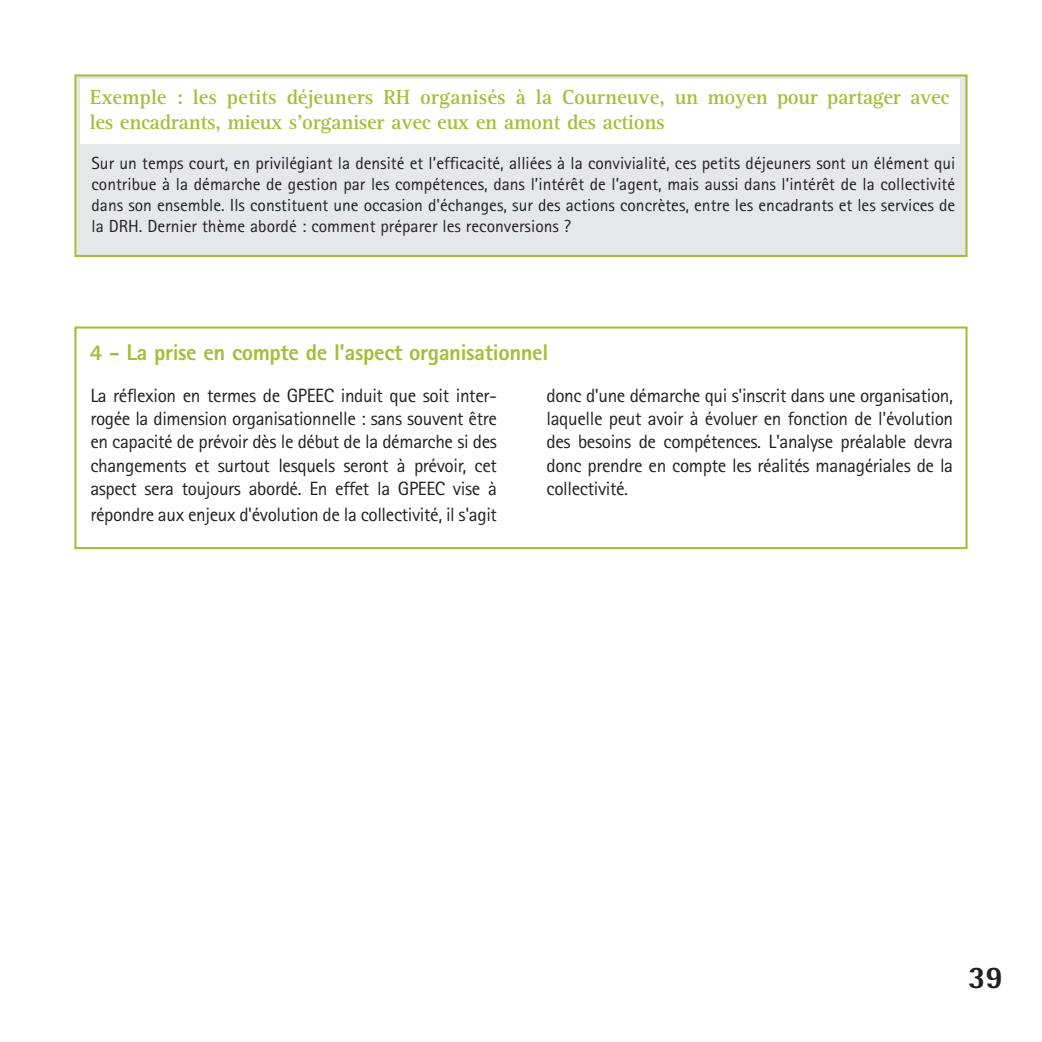
<style>
.page{position:relative;width:1042px;height:1042px;background:#fff}
.page>*{position:absolute;margin:0;border:0;box-sizing:border-box;transform-origin:0 0}
.t1{font:800 31.5px "Rotis Semi Sans";color:#231f20}
.t2{font:800 22.75px "Rotis Sans Serif";letter-spacing:-.015em;color:#a7bd39}
.t3{font:700 21px/25.2px "Rotis Serif";letter-spacing:-.015em;color:#a7bd39}
.t4{font:19.25px/23.1px "Rotis Sans Serif";letter-spacing:-.02em;color:#231f20;text-align:justify}
.t5{font:17.5px/21px "Rotis Sans Serif";color:#231f20;text-align:justify}
</style>
<div class="page">
<div style="left:74px;top:326px;width:893px;height:223px;border:2px solid #a7bd39"></div>
<div style="left:77px;top:77px;width:888px;height:178px;background:#e6e7e9"></div>
<div style="left:74px;top:74px;width:893px;height:183px;border:2px solid #a7bd39"></div>
<div style="left:80px;top:79px;width:879px;height:65px;background:#fff"></div>
<p class="t3" style="left:90px;top:87px;width:861px">Exemple : les petits déjeuners RH organisés à la Courneuve, un moyen pour partager avec les encadrants, mieux s’organiser avec eux en amont des actions</p>
<p class="t5" style="left:91px;top:154px;width:865px">Sur un temps court, en privilégiant la densité et l’efficacité, alliées à la convivialité, ces petits déjeuners sont un élément qui contribue à la démarche de gestion par les compétences, dans l’intérêt de l’agent, mais aussi dans l’intérêt de la collectivité dans son ensemble. Ils constituent une occasion d'échanges, sur des actions concrètes, entre les encadrants et les services de la DRH. Dernier thème abordé : comment préparer les reconversions ?</p>
<p class="t2" style="left:90px;top:344px;width:460px">4 - La prise en compte de l'aspect organisationnel</p>
<p class="t4" style="left:90px;top:386px;width:408px">La réflexion en termes de GPEEC induit que soit inter&shy;rogée la dimension organisationnelle : sans souvent être en capacité de prévoir dès le début de la démarche si des changements et surtout lesquels seront à prévoir, cet aspect sera toujours abordé. En effet la GPEEC vise à</p>
<p class="t4" style="left:90px;top:505px;width:408px">répondre aux enjeux d'évolution de la collectivité, il s'agit</p>
<p class="t4" style="left:546px;top:386px;width:408px">donc d'une démarche qui s'inscrit dans une organisation, laquelle peut avoir à évoluer en fonction de l'évolution des besoins de compétences. L'analyse préalable devra donc prendre en compte les réalités managériales de la collectivité.</p>
<h1 class="t1" style="left:968px;top:966px;width:37px">39</h1>
</div>
